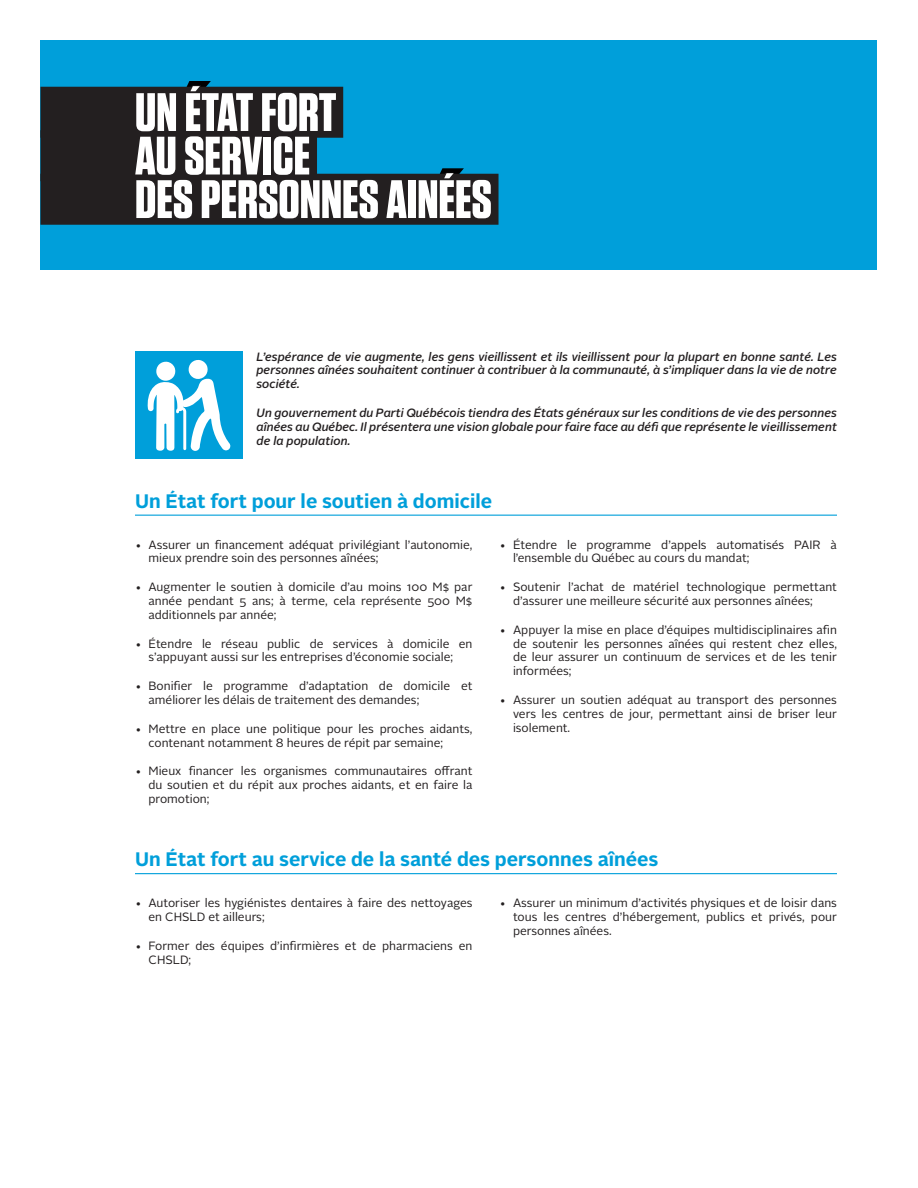
<style>
.page{position:relative;width:918px;height:1188px;background:#fff}
.page>*{position:absolute;margin:0;border:0;box-sizing:border-box;transform-origin:0 0}
.t1{font:700 54px/43.5px "Tungsten";color:#fff}
.t2{font:700 19.5px "Alright Sans";color:#009fda}
.t3{font:12px/13.8px "Alright Sans";color:#231f20}
.t4{font:italic 500 12px/13.8px "Alright Sans";color:#231f20;text-align:justify}
</style>
<div class="page">
<div style="left:40px;top:40px;width:838px;height:230px;background:#009fda"></div>
<svg style="left:431px;top:168px;width:38px;height:6px"></svg>
<svg style="left:178px;top:81px;width:38px;height:6px"></svg>
<div style="left:40px;top:87px;width:303px;height:51px;background:#231f20"></div>
<div style="left:40px;top:130px;width:277px;height:51px;background:#231f20"></div>
<div style="left:40px;top:174px;width:459px;height:51px;background:#231f20"></div>
<hr style="left:135px;top:515px;width:702px;height:1px;background:#009fda">
<hr style="left:135px;top:873px;width:702px;height:1px;background:#009fda">
<div style="left:135px;top:351px;width:108px;height:108px;background:#009fda"></div>
<svg style="left:147px;top:360px;width:84px;height:91px"></svg>
<h1 class="t1" style="left:135px;top:92px;width:358px">UN ÉTAT FORT<br>AU SERVICE<br>DES PERSONNES AINÉES</h1>
<p class="t4" style="left:256px;top:350px;width:582px">L’espérance de vie augmente, les gens vieillissent et ils vieillissent pour la plupart en bonne santé. Les personnes aînées souhaitent continuer à contribuer à la communauté, à s’impliquer dans la vie de notre société.</p>
<p class="t4" style="left:256px;top:406px;width:582px">Un gouvernement du Parti Québécois tiendra des États généraux sur les conditions de vie des personnes aînées au Québec. Il présentera une vision globale pour faire face au défi que représente le vieillissement de la population.</p>
<h2 class="t2" style="left:135px;top:487px;width:359px">Un État fort pour le soutien à domicile</h2>
<p class="t3" style="left:148px;top:538px;width:325px;text-indent:-14px">• Assurer un financement adéquat privilégiant l’autonomie, mieux prendre soin des personnes aînées;</p>
<p class="t3" style="left:148px;top:580px;width:326px;text-align:justify;text-indent:-14px">• Augmenter le soutien à domicile d’au moins 100 M$ par année pendant 5 ans; à terme, cela représente 500 M$ additionnels par année;</p>
<p class="t3" style="left:135px;top:637px;width:339px;text-align:center">• Étendre le réseau public de services à domicile en s’appuyant aussi sur les entreprises d’économie sociale;</p>
<p class="t3" style="left:148px;top:679px;width:325px;text-indent:-14px">• Bonifier le programme d’adaptation de domicile et améliorer les délais de traitement des demandes;</p>
<p class="t3" style="left:148px;top:722px;width:326px;text-indent:-14px">• Mettre en place une politique pour les proches aidants, contenant notamment 8 heures de répit par semaine;</p>
<p class="t3" style="left:148px;top:765px;width:326px;text-align:justify;text-indent:-14px">• Mieux financer les organismes communautaires offrant du soutien et du répit aux proches aidants, et en faire la promotion;</p>
<p class="t3" style="left:513px;top:538px;width:325px;text-indent:-14px">• Étendre le programme d’appels automatisés PAIR à l’ensemble du Québec au cours du mandat;</p>
<p class="t3" style="left:513px;top:580px;width:325px;text-indent:-14px">• Soutenir l’achat de matériel technologique permettant d’assurer une meilleure sécurité aux personnes aînées;</p>
<p class="t3" style="left:513px;top:623px;width:326px;text-align:justify;text-indent:-14px">• Appuyer la mise en place d’équipes multidisciplinaires afin de soutenir les personnes aînées qui restent chez elles, de leur assurer un continuum de services et de les tenir informées;</p>
<p class="t3" style="left:513px;top:693px;width:326px;text-align:justify;text-indent:-14px">• Assurer un soutien adéquat au transport des personnes vers les centres de jour, permettant ainsi de briser leur isolement.</p>
<h2 class="t2" style="left:135px;top:846px;width:525px">Un État fort au service de la santé des personnes aînées</h2>
<p class="t3" style="left:148px;top:896px;width:326px;text-indent:-14px">• Autoriser les hygiénistes dentaires à faire des nettoyages en CHSLD et ailleurs;</p>
<p class="t3" style="left:148px;top:939px;width:326px;text-indent:-14px">• Former des équipes d’infirmières et de pharmaciens en<br>CHSLD;</p>
<p class="t3" style="left:513px;top:896px;width:326px;text-align:justify;text-indent:-14px">• Assurer un minimum d’activités physiques et de loisir dans tous les centres d’hébergement, publics et privés, pour personnes aînées.</p>
</div>
